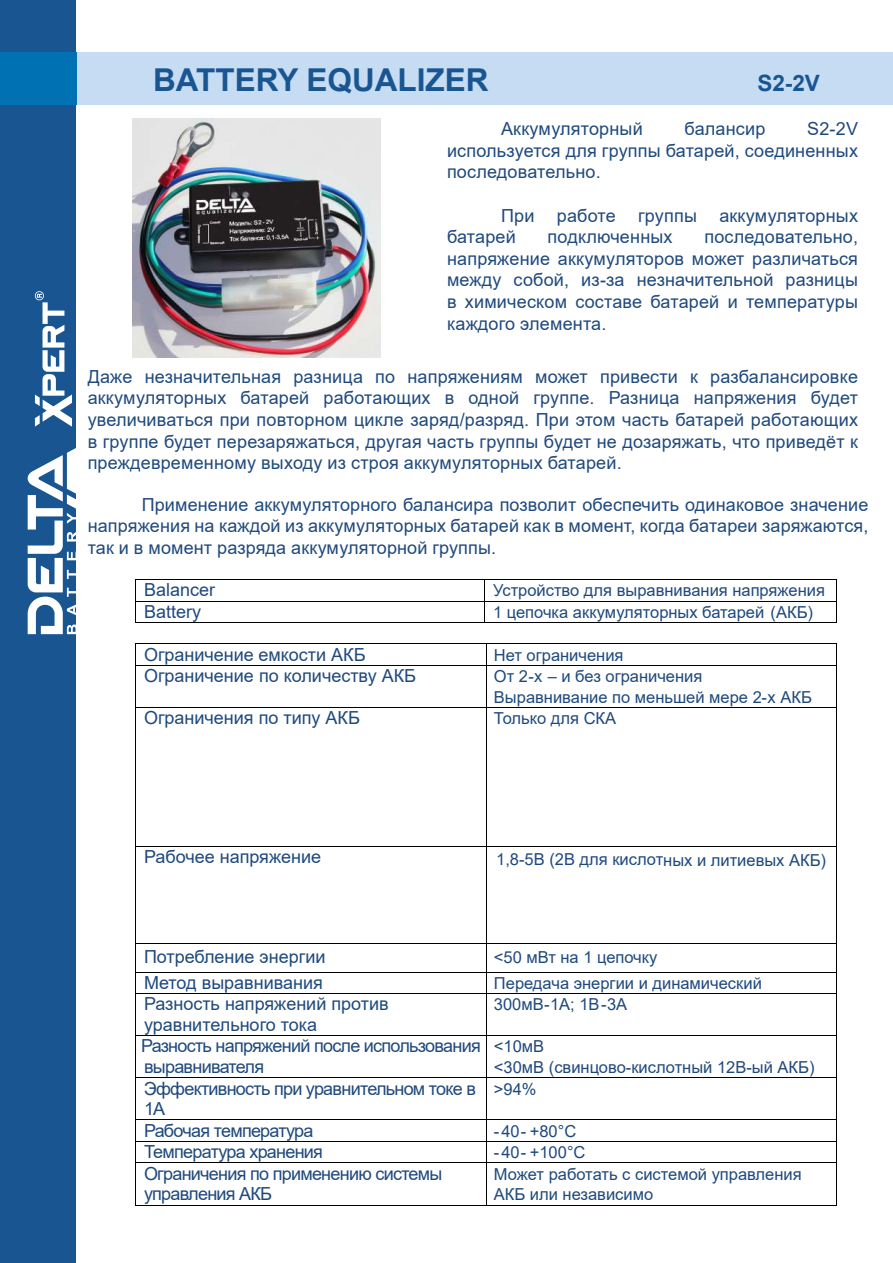
<style>
.page{position:relative;width:893px;height:1263px;background:#fff}
.page>*{position:absolute;margin:0;border:0;box-sizing:border-box;transform-origin:0 0}
.t1{font:700 31.5px "Arial";color:#195691}
.t2{font:700 22.5px "Arial";color:#195691}
.t3{font:18px/21.6px "Arial";color:#1f497d;text-align:justify}
.t4{font:18px/20.7px "Arial";letter-spacing:-.04em;color:#1f497d}
.t5{font:16.5px/20.7px "Arial";color:#1f497d}
</style>
<div class="page">
<div style="left:0;top:0;width:76px;height:1263px;background:#195691"></div>
<div style="left:0;top:52px;width:893px;height:53px;background:#c6dcf2"></div>
<div style="left:0;top:52px;width:76px;height:53px;background:#0071b2"></div>
<svg style="left:28px;top:448px;width:48px;height:186px"></svg>
<svg style="left:35px;top:291px;width:37px;height:136px"></svg>
<hr style="left:136px;top:579px;width:349px;height:1px;background:#000">
<hr style="left:485px;top:579px;width:351px;height:1px;background:#000">
<hr style="left:136px;top:601px;width:349px;height:1px;background:#000">
<hr style="left:485px;top:601px;width:351px;height:1px;background:#000">
<hr style="left:136px;top:622px;width:349px;height:1px;background:#000">
<hr style="left:485px;top:622px;width:351px;height:1px;background:#000">
<svg style="left:836px;top:579px;width:1px;height:44px"></svg>
<hr style="left:136px;top:643px;width:350px;height:1px;background:#000">
<hr style="left:486px;top:643px;width:350px;height:1px;background:#000">
<hr style="left:136px;top:665px;width:350px;height:1px;background:#000">
<svg style="left:486px;top:644px;width:1px;height:21px"></svg>
<hr style="left:486px;top:665px;width:350px;height:1px;background:#000">
<svg style="left:836px;top:643px;width:1px;height:23px"></svg>
<hr style="left:136px;top:666px;width:1px;height:41px;background:#000">
<hr style="left:486px;top:666px;width:1px;height:41px;background:#000">
<hr style="left:836px;top:666px;width:1px;height:41px;background:#000">
<hr style="left:136px;top:707px;width:350px;height:1px;background:#000">
<hr style="left:486px;top:707px;width:350px;height:1px;background:#000">
<hr style="left:136px;top:708px;width:1px;height:138px;background:#000">
<hr style="left:486px;top:708px;width:1px;height:138px;background:#000">
<hr style="left:836px;top:708px;width:1px;height:138px;background:#000">
<hr style="left:136px;top:846px;width:350px;height:1px;background:#000">
<hr style="left:486px;top:846px;width:350px;height:1px;background:#000">
<hr style="left:136px;top:847px;width:1px;height:103px;background:#000">
<hr style="left:486px;top:847px;width:1px;height:103px;background:#000">
<hr style="left:836px;top:847px;width:1px;height:103px;background:#000">
<hr style="left:136px;top:943px;width:350px;height:1px;background:#000">
<hr style="left:486px;top:943px;width:350px;height:1px;background:#000">
<hr style="left:136px;top:972px;width:350px;height:1px;background:#000">
<hr style="left:486px;top:972px;width:350px;height:1px;background:#000">
<hr style="left:136px;top:993px;width:350px;height:1px;background:#000">
<svg style="left:486px;top:950px;width:1px;height:43px"></svg>
<hr style="left:486px;top:993px;width:350px;height:1px;background:#000">
<svg style="left:836px;top:950px;width:1px;height:44px"></svg>
<hr style="left:136px;top:994px;width:1px;height:41px;background:#000">
<hr style="left:486px;top:994px;width:1px;height:41px;background:#000">
<hr style="left:836px;top:994px;width:1px;height:41px;background:#000">
<hr style="left:136px;top:1035px;width:350px;height:1px;background:#000">
<hr style="left:486px;top:1035px;width:350px;height:1px;background:#000">
<hr style="left:136px;top:1036px;width:1px;height:41px;background:#000">
<hr style="left:486px;top:1036px;width:1px;height:41px;background:#000">
<hr style="left:836px;top:1036px;width:1px;height:41px;background:#000">
<hr style="left:136px;top:1077px;width:350px;height:1px;background:#000">
<hr style="left:486px;top:1077px;width:350px;height:1px;background:#000">
<hr style="left:136px;top:1078px;width:1px;height:41px;background:#000">
<hr style="left:486px;top:1078px;width:1px;height:41px;background:#000">
<hr style="left:836px;top:1078px;width:1px;height:41px;background:#000">
<hr style="left:136px;top:1119px;width:350px;height:1px;background:#000">
<hr style="left:486px;top:1119px;width:350px;height:1px;background:#000">
<hr style="left:136px;top:1141px;width:350px;height:1px;background:#000">
<hr style="left:486px;top:1141px;width:350px;height:1px;background:#000">
<hr style="left:136px;top:1162px;width:350px;height:1px;background:#000">
<svg style="left:486px;top:1120px;width:1px;height:42px"></svg>
<hr style="left:486px;top:1162px;width:350px;height:1px;background:#000">
<svg style="left:836px;top:1119px;width:1px;height:44px"></svg>
<hr style="left:136px;top:1163px;width:1px;height:42px;background:#000">
<hr style="left:136px;top:1205px;width:350px;height:1px;background:#000">
<hr style="left:486px;top:1163px;width:1px;height:42px;background:#000">
<hr style="left:486px;top:1205px;width:350px;height:1px;background:#000">
<hr style="left:836px;top:1163px;width:1px;height:42px;background:#000">
<img style="left:132px;top:119px;width:248px;height:238px">
<h1 class="t1" style="left:153px;top:57px;width:337px">BATTERY EQUALIZER</h1>
<p class="t2" style="left:757px;top:67px;width:64px">S2-2V</p>
<p class="t3" style="left:501px;top:118px;width:143px">Аккумуляторный</p>
<p class="t3" style="left:685px;top:118px;width:82px">балансир</p>
<p class="t3" style="left:447px;top:118px;width:412px;text-indent:360px">S2-2V используется для группы батарей, соединенных последовательно.</p>
<p class="t3" style="left:447px;top:204px;width:412px;text-indent:54px">При работе группы аккумуляторных батарей</p>
<p class="t3" style="left:447px;top:226px;width:412px;text-indent:257px">последовательно, напряжение аккумуляторов может различаться между собой, из-за незначительной разницы в химическом составе батарей и температуры каждого элемента.</p>
<p class="t3" style="left:88px;top:366px;width:772px">Даже незначительная разница по напряжениям может привести к разбалансировке аккумуляторных батарей работающих в одной группе. Разница напряжения будет увеличиваться при повторном цикле заряд/разряд. При этом часть батарей работающих в группе будет перезаряжаться, другая часть группы будет не дозаряжать, что приведёт к преждевременному выходу из строя аккумуляторных батарей.</p>
<p class="t3" style="left:88px;top:493px;width:782px;text-indent:54px">Применение аккумуляторного балансира позволит обеспечить одинаковое значение напряжения на каждой из аккумуляторных батарей как в момент, когда батареи заряжаются, так и в момент разряда аккумуляторной группы.</p>
<p class="t3" style="left:548px;top:226px;width:126px">подключенных</p>
<p class="t3" style="left:144px;top:579px;width:73px">Balancer</p>
<p class="t5" style="left:493px;top:580px;width:333px">Устройство для выравнивания напряжения</p>
<p class="t3" style="left:144px;top:601px;width:59px">Battery</p>
<p class="t5" style="left:493px;top:601px;width:321px">1 цепочка аккумуляторных батарей (АКБ)</p>
<p class="t3" style="left:144px;top:643px;width:223px">Ограничение емкости АКБ</p>
<p class="t5" style="left:494px;top:644px;width:131px">Нет ограничения</p>
<p class="t3" style="left:144px;top:665px;width:274px">Ограничение по количеству АКБ</p>
<p class="t5" style="left:494px;top:666px;width:319px">От 2-х – и без ограничения<br>Выравнивание по меньшей мере 2-х АКБ</p>
<p class="t3" style="left:144px;top:707px;width:217px">Ограничения по типу АКБ</p>
<p class="t5" style="left:494px;top:708px;width:124px">Только для СКА</p>
<p class="t3" style="left:144px;top:846px;width:179px">Рабочее напряжение</p>
<p class="t5" style="left:496px;top:849px;width:331px">1,8-5В (2В для кислотных и литиевых АКБ)</p>
<p class="t3" style="left:144px;top:946px;width:183px">Потребление энергии</p>
<p class="t5" style="left:494px;top:947px;width:165px">&lt;50 мВт на 1 цепочку</p>
<p class="t3" style="left:144px;top:971px;width:180px">Метод выравнивания</p>
<p class="t5" style="left:494px;top:972px;width:269px">Передача энергии и динамический</p>
<p class="t3" style="left:144px;top:993px;width:246px;line-height:20.7px">Разность напряжений против уравнительного тока</p>
<p class="t5" style="left:494px;top:994px;width:135px">300мВ-1А; 1В-3А</p>
<p class="t4" style="left:141px;top:1035px;width:341px">Разность напряжений после использования выравнивателя</p>
<p class="t5" style="left:494px;top:1036px;width:322px">&lt;10мВ<br>&lt;30мВ (свинцово-кислотный 12В-ый АКБ)</p>
<p class="t4" style="left:144px;top:1078px;width:333px">Эффективность при уравнительном токе в<br>1А</p>
<p class="t5" style="left:494px;top:1078px;width:44px">&gt;94%</p>
<p class="t4" style="left:144px;top:1120px;width:171px">Рабочая температура</p>
<p class="t5" style="left:494px;top:1120px;width:84px">-40 - +80°С</p>
<p class="t4" style="left:144px;top:1141px;width:181px">Температура хранения</p>
<p class="t5" style="left:494px;top:1142px;width:93px">-40 - +100°С</p>
<p class="t4" style="left:144px;top:1163px;width:300px">Ограничения по применению системы управления АКБ</p>
<p class="t5" style="left:494px;top:1163px;width:309px">Может работать с системой управления<br>АКБ или независимо</p>
</div>
